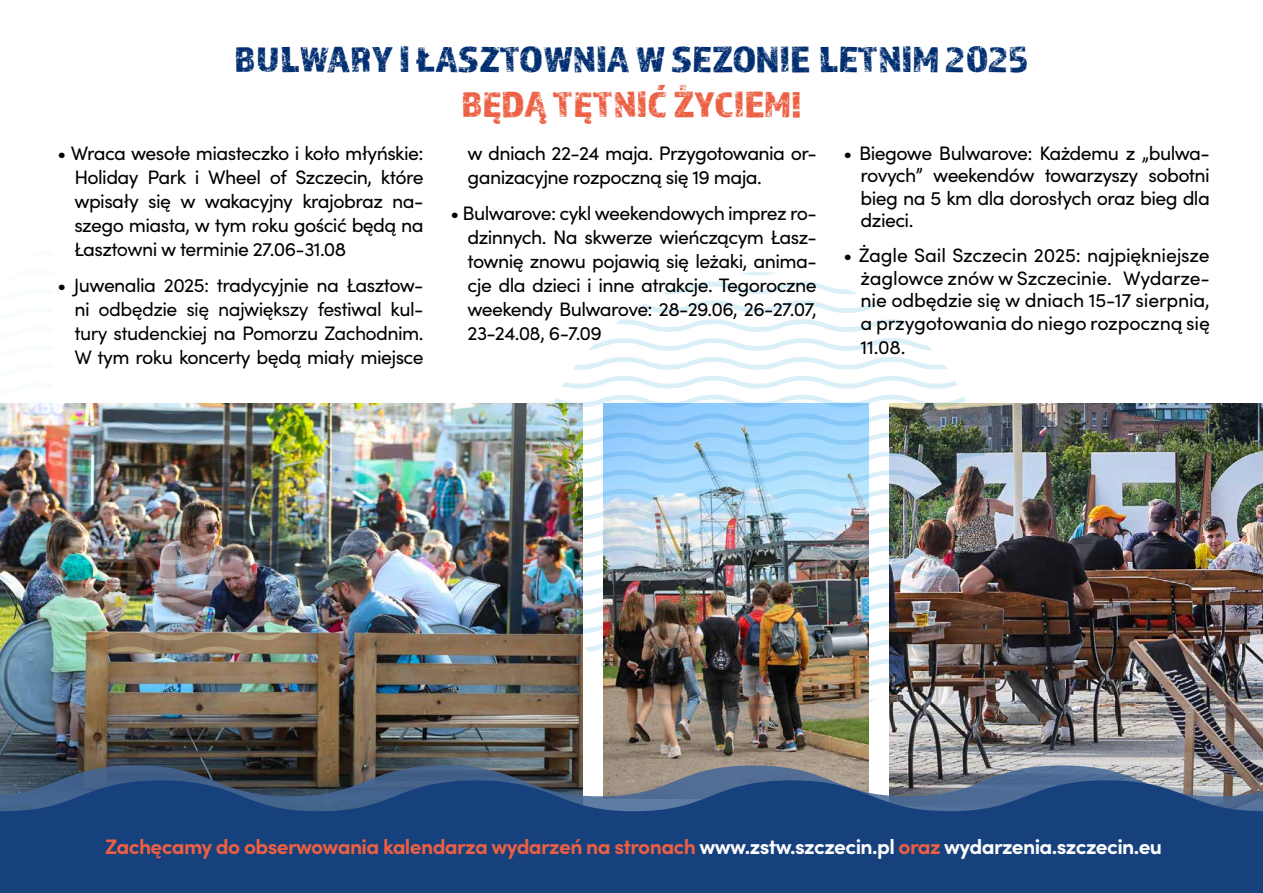
<style>
.page{position:relative;width:1263px;height:893px;background:#fff}
.page>*{position:absolute;margin:0;border:0;box-sizing:border-box;transform-origin:0 0}
.t1{font:37.5px "Almaq Rough";color:#002e70;scale:1.1 1}
.t2{font:37.5px "Almaq Rough";color:#ec5f42;scale:1.1 1}
.t3{font:700 21px "Sofia Pro";letter-spacing:-.03em;color:#ec5f42}
.t4{font:19.5px/24px "Sofia Pro";letter-spacing:-.03em;color:#000;text-align:justify}
.s1{color:#fff}
</style>
<div class="page">
<img style="left:0;top:404px;width:584px;height:361px">
<img style="left:888px;top:404px;width:375px;height:361px">
<img style="left:603px;top:407px;width:266px;height:358px">
<img style="left:0;top:765px;width:1263px;height:15px">
<svg style="left:0;top:780px;width:1263px;height:113px;background:#20477e"></svg>
<img style="left:0;top:403px;width:403px;height:11px">
<img style="left:0;top:420px;width:404px;height:13px">
<img style="left:0;top:439px;width:404px;height:13px">
<img style="left:0;top:458px;width:403px;height:13px">
<img style="left:0;top:477px;width:400px;height:12px">
<img style="left:0;top:496px;width:396px;height:12px">
<img style="left:0;top:515px;width:389px;height:12px">
<img style="left:0;top:533px;width:380px;height:13px">
<img style="left:0;top:552px;width:367px;height:13px">
<img style="left:0;top:571px;width:351px;height:13px">
<img style="left:14px;top:590px;width:322px;height:13px">
<img style="left:30px;top:609px;width:290px;height:12px">
<img style="left:65px;top:628px;width:227px;height:12px">
<img style="left:106px;top:647px;width:137px;height:12px">
<svg style="left:741px;top:272px;width:35px;height:3px"></svg>
<svg style="left:663px;top:282px;width:194px;height:12px"></svg>
<svg style="left:639px;top:300px;width:241px;height:13px"></svg>
<svg style="left:615px;top:319px;width:292px;height:13px"></svg>
<svg style="left:589px;top:338px;width:344px;height:13px"></svg>
<svg style="left:573px;top:357px;width:374px;height:13px"></svg>
<svg style="left:562px;top:376px;width:396px;height:12px"></svg>
<svg style="left:554px;top:395px;width:412px;height:12px"></svg>
<img style="left:546px;top:414px;width:428px;height:12px">
<img style="left:540px;top:432px;width:440px;height:13px">
<img style="left:536px;top:451px;width:449px;height:13px">
<img style="left:533px;top:470px;width:455px;height:13px">
<img style="left:532px;top:489px;width:457px;height:13px">
<img style="left:531px;top:508px;width:458px;height:12px">
<img style="left:533px;top:527px;width:455px;height:12px">
<img style="left:536px;top:546px;width:449px;height:12px">
<img style="left:540px;top:564px;width:440px;height:13px">
<img style="left:547px;top:583px;width:427px;height:13px">
<img style="left:557px;top:602px;width:408px;height:13px">
<img style="left:570px;top:621px;width:381px;height:12px">
<img style="left:585px;top:640px;width:351px;height:12px">
<img style="left:599px;top:659px;width:321px;height:12px">
<img style="left:615px;top:677px;width:290px;height:13px">
<img style="left:649px;top:696px;width:227px;height:13px">
<svg style="left:691px;top:715px;width:136px;height:13px;background:#706c5e"></svg>
<h1 class="t1" style="left:234px;top:37px;width:723px">BULWARY I ŁASZTOWNIA W SEZONIE LETNIM 2025</h1>
<h1 class="t2" style="left:462px;top:82px;width:310px">BĘDĄ TĘTNIĆ ŻYCIEM!</h1>
<p class="t4" style="left:467px;top:140px;width:351px">w dniach 22-24 maja. Przygotowania or&shy;ganizacyjne rozpoczną się 19 maja.</p>
<p class="t4" style="left:467px;top:200px;width:351px;text-indent:-17px">• Bulwarove: cykl weekendowych imprez ro&shy;dzinnych. Na skwerze wieńczącym Łasz&shy;townię znowu pojawią się leżaki, anima&shy;cje dla dzieci i inne atrakcje. Tegoroczne weekendy Bulwarove: 28-29.06, 26-27.07, 23-24.08, 6-7.09</p>
<p class="t4" style="left:74px;top:140px;width:351px;text-indent:-17px">• Wraca wesołe miasteczko i koło młyńskie:<br>Holiday Park i Wheel of Szczecin, które wpisały się w wakacyjny krajobraz na&shy;szego miasta, w tym roku gościć będą na Łasztowni w terminie 27.06-31.08</p>
<p class="t4" style="left:74px;top:272px;width:351px;text-indent:-17px">• Juwenalia 2025: tradycyjnie na Łasztow&shy;ni odbędzie się największy festiwal kul&shy;tury studenckiej na Pomorzu Zachodnim.<br>W tym roku koncerty będą miały miejsce</p>
<p class="t4" style="left:861px;top:140px;width:351px;line-height:22.5px;text-indent:-17px">• Biegowe Bulwarove: Każdemu z „bulwa&shy;rovych” weekendów towarzyszy sobotni bieg na 5 km dla dorosłych oraz bieg dla dzieci.</p>
<p class="t4" style="left:861px;top:243px;width:351px;line-height:23px;text-indent:-17px">• Żagle Sail Szczecin 2025: najpiękniejsze żaglowce znów w Szczecinie. Wydarze&shy;nie odbędzie się w dniach 15-17 sierpnia, a przygotowania do niego rozpoczną się 11.08.</p>
<p class="t3" style="left:105px;top:830px;width:1058px">Zachęcamy do obserwowania kalendarza wydarzeń na stronach <span class="s1">www.zstw.szczecin.pl</span> oraz <span class="s1">wydarzenia.szczecin.eu</span></p>
</div>
